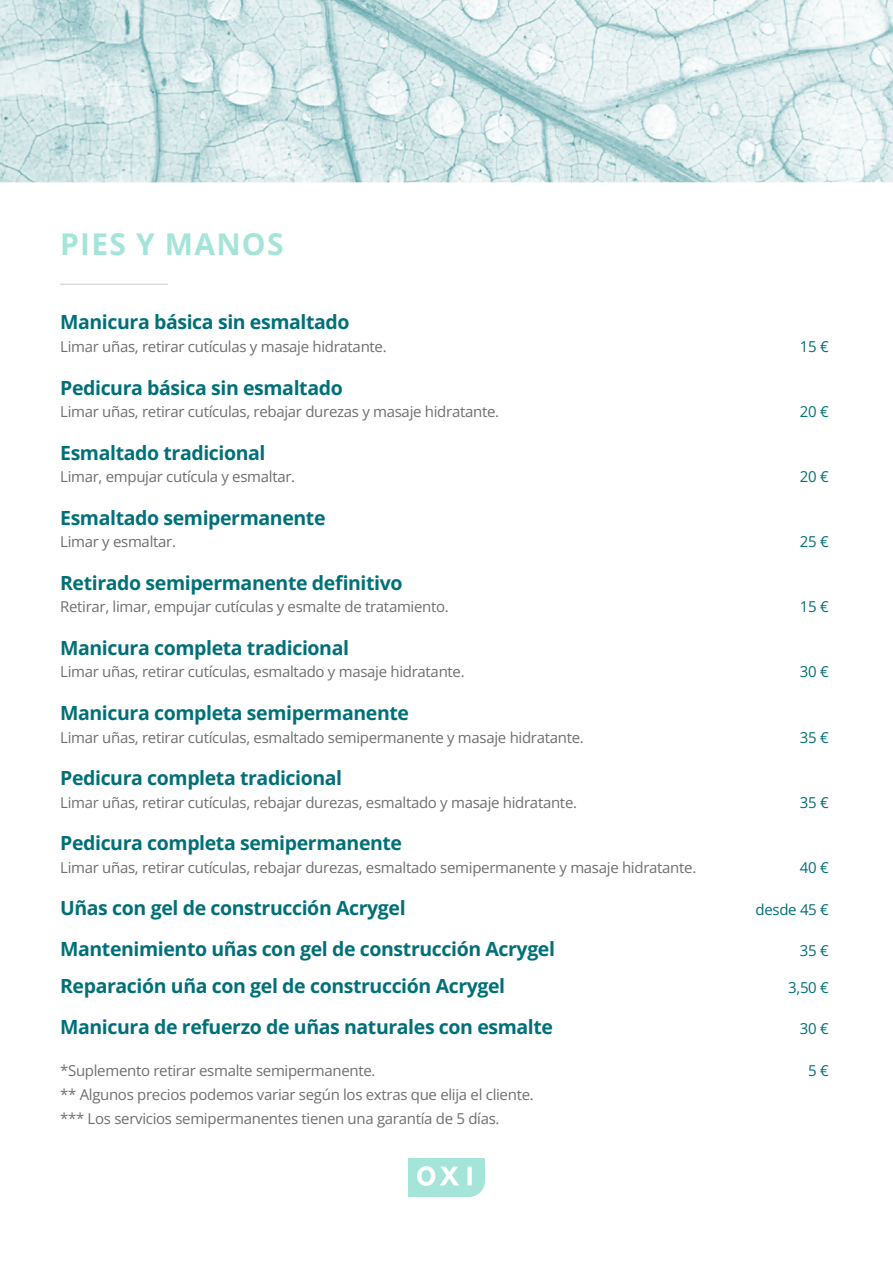
<style>
.page{position:relative;width:893px;height:1263px;background:#fff}
.page>*{position:absolute;margin:0;border:0;box-sizing:border-box;transform-origin:0 0}
.t1{font:700 30px "Open Sans";letter-spacing:.04em;color:#a5e5d9}
.t2{font:700 19.5px "Open Sans";letter-spacing:-.02em;color:#007078}
.t3{font:15px/24px "Open Sans";letter-spacing:-.02em;color:#706f6f}
.t4{font:15px "Open Sans";letter-spacing:-.02em;color:#007078}
</style>
<div class="page">
<svg style="left:408px;top:1158px;width:77px;height:39px"></svg>
<img style="left:0;top:0;width:893px;height:182px">
<hr style="left:60px;top:284px;width:108px;height:1px;background:#c8c7c7">
<h1 class="t1" style="left:60px;top:223px;width:225px">PIES Y MANOS</h1>
<h2 class="t2" style="left:60px;top:309px;width:291px">Manicura básica sin esmaltado</h2>
<p class="t3" style="left:60px;top:334px;width:328px">Limar uñas, retirar cutículas y masaje hidratante.</p>
<p class="t4" style="left:800px;top:336px;width:30px">15 €</p>
<h2 class="t2" style="left:60px;top:374px;width:284px">Pedicura básica sin esmaltado</h2>
<p class="t3" style="left:60px;top:399px;width:440px">Limar uñas, retirar cutículas, rebajar durezas y masaje hidratante.</p>
<p class="t4" style="left:800px;top:401px;width:30px">20 €</p>
<h2 class="t2" style="left:60px;top:439px;width:207px">Esmaltado tradicional</h2>
<p class="t3" style="left:60px;top:464px;width:237px">Limar, empujar cutícula y esmaltar.</p>
<p class="t4" style="left:800px;top:466px;width:30px">20 €</p>
<h2 class="t2" style="left:60px;top:504px;width:267px">Esmaltado semipermanente</h2>
<p class="t3" style="left:60px;top:529px;width:117px">Limar y esmaltar.</p>
<p class="t4" style="left:800px;top:531px;width:30px">25 €</p>
<h2 class="t2" style="left:60px;top:569px;width:344px">Retirado semipermanente definitivo</h2>
<p class="t3" style="left:60px;top:594px;width:390px">Retirar, limar, empujar cutículas y esmalte de tratamiento.</p>
<p class="t4" style="left:800px;top:597px;width:30px">15 €</p>
<h2 class="t2" style="left:60px;top:634px;width:290px">Manicura completa tradicional</h2>
<p class="t3" style="left:60px;top:660px;width:406px">Limar uñas, retirar cutículas, esmaltado y masaje hidratante.</p>
<p class="t4" style="left:800px;top:662px;width:30px">30 €</p>
<h2 class="t2" style="left:60px;top:699px;width:350px">Manicura completa semipermanente</h2>
<p class="t3" style="left:60px;top:725px;width:525px">Limar uñas, retirar cutículas, esmaltado semipermanente y masaje hidratante.</p>
<p class="t4" style="left:800px;top:727px;width:30px">35 €</p>
<h2 class="t2" style="left:60px;top:764px;width:284px">Pedicura completa tradicional</h2>
<p class="t3" style="left:60px;top:790px;width:518px">Limar uñas, retirar cutículas, rebajar durezas, esmaltado y masaje hidratante.</p>
<p class="t4" style="left:800px;top:792px;width:30px">35 €</p>
<h2 class="t2" style="left:60px;top:829px;width:343px">Pedicura completa semipermanente</h2>
<p class="t3" style="left:60px;top:855px;width:638px">Limar uñas, retirar cutículas, rebajar durezas, esmaltado semipermanente y masaje hidratante.</p>
<p class="t4" style="left:800px;top:857px;width:30px">40 €</p>
<h2 class="t2" style="left:60px;top:894px;width:347px">Uñas con gel de construcción Acrygel</h2>
<p class="t4" style="left:755px;top:900px;width:75px">desde 45 €</p>
<h2 class="t2" style="left:60px;top:936px;width:496px">Mantenimiento uñas con gel de construcción Acrygel</h2>
<p class="t4" style="left:800px;top:941px;width:30px">35 €</p>
<h2 class="t2" style="left:60px;top:972px;width:447px">Reparación uña con gel de construcción Acrygel</h2>
<p class="t4" style="left:788px;top:977px;width:42px">3,50 €</p>
<h2 class="t2" style="left:60px;top:1013px;width:494px">Manicura de refuerzo de uñas naturales con esmalte</h2>
<p class="t4" style="left:800px;top:1018px;width:30px">30 €</p>
<p class="t3" style="left:60px;top:1058px;width:317px">*Suplemento retirar esmalte semipermanente.</p>
<p class="t4" style="left:808px;top:1060px;width:22px">5 €</p>
<p class="t3" style="left:60px;top:1082px;width:475px">** Algunos precios podemos variar según los extras que elija el cliente. *** Los servicios semipermanentes tienen una garantía de 5 días.</p>
</div>
